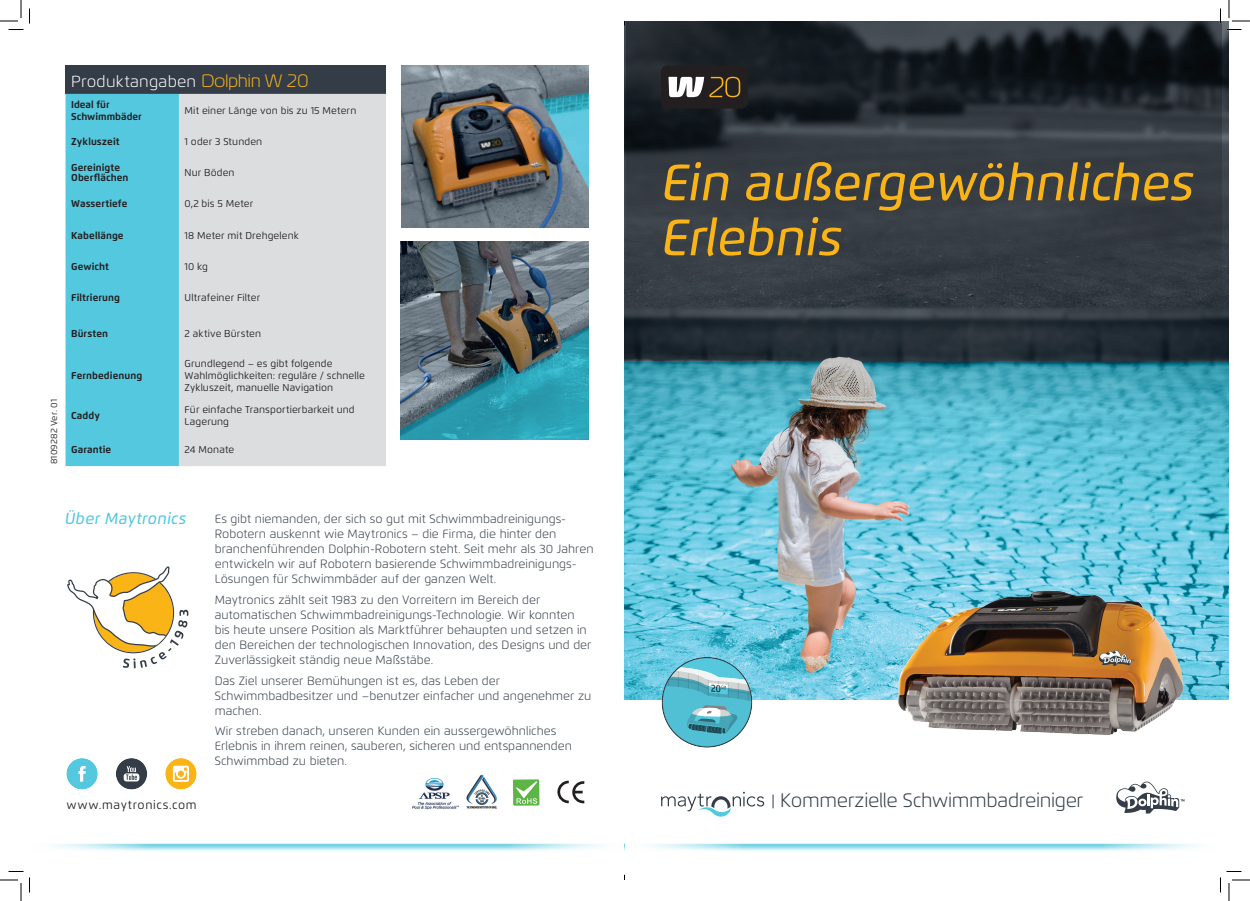
<style>
.page{position:relative;width:1250px;height:901px;background:#fff}
.page>*{position:absolute;margin:0;border:0;box-sizing:border-box;transform-origin:0 0}
.t1{font:italic 500 51.1px/55px "Flexo";color:#fbb416}
.t2{font:300 19.4px "Flexo";letter-spacing:-.02em;color:#343d47}
.t3{font:300 18px "Magistral";letter-spacing:.01em;color:#fbb416}
.t4{font:300 16px "Flexo";letter-spacing:.01em;color:#fff}
.t5{font:italic 500 16px "Flexo";letter-spacing:.02em;color:#54c8df}
.t6{font:300 12px/15px "Flexo";color:#343d47}
.t7{font:12px "Flexo";letter-spacing:.05em;color:#231f20}
.t8{font:10px/12px "Flexo";letter-spacing:.01em;color:#231f20}
.t9{font:700 10px "Flexo";letter-spacing:.005em;color:#231f20}
.t10{font:9px "Flexo";letter-spacing:.02em;color:#231f20}
</style>
<div class="page">
<img style="left:625px;top:21px;width:604px;height:679px">
<svg style="left:506px;top:843px;width:119px;height:9px"></svg>
<svg style="left:42px;top:843px;width:106px;height:9px"></svg>
<div style="left:66px;top:66px;width:320px;height:28px;background:#343d47"></div>
<div style="left:66px;top:94px;width:113px;height:372px;background:#54c8df"></div>
<div style="left:179px;top:94px;width:207px;height:372px;background:#dcdddf"></div>
<img style="left:401px;top:66px;width:188px;height:161px">
<img style="left:400px;top:242px;width:189px;height:198px">
<svg style="left:626px;top:21px;width:595px;height:298px;background:#2e343a"></svg>
<svg style="left:1102px;top:843px;width:107px;height:9px"></svg>
<svg style="left:637px;top:843px;width:106px;height:9px"></svg>
<svg style="left:661px;top:792px;width:103px;height:25px"></svg>
<svg style="left:773px;top:794px;width:1px;height:14px"></svg>
<svg style="left:67px;top:566px;width:121px;height:102px"></svg>
<img style="left:876px;top:528px;width:353px;height:207px">
<div style="left:661px;top:66px;width:87px;height:43px;background:#231f20;border-radius:6px"></div>
<svg style="left:668px;top:77px;width:72px;height:20px"></svg>
<svg style="left:1116px;top:781px;width:68px;height:32px"></svg>
<div style="left:165px;top:758px;width:32px;height:31px;background:#fbb416;border-radius:50%"></div>
<svg style="left:173px;top:766px;width:16px;height:16px"></svg>
<svg style="left:116px;top:758px;width:31px;height:31px"></svg>
<svg style="left:66px;top:758px;width:32px;height:31px"></svg>
<svg style="left:557px;top:781px;width:28px;height:22px"></svg>
<img style="left:513px;top:779px;width:27px;height:27px">
<img style="left:466px;top:775px;width:31px;height:34px">
<img style="left:412px;top:778px;width:47px;height:32px">
<svg style="left:661px;top:657px;width:91px;height:91px"></svg>
<svg style="left:0;top:0;width:30px;height:30px"></svg>
<svg style="left:0;top:871px;width:30px;height:30px"></svg>
<svg style="left:1219px;top:0;width:31px;height:30px"></svg>
<svg style="left:1220px;top:871px;width:30px;height:30px"></svg>
<p class="t10" style="left:49px;top:464px;width:67px;rotate:-90deg">8109282 Ver. 01</p>
<h3 class="t3" style="left:201px;top:70px;width:108px">Dolphin W 20</h3>
<h3 class="t4" style="left:71px;top:72px;width:126px">Produktangaben</h3>
<p class="t9" style="left:71px;top:98px;width:40px">Ideal für</p>
<p class="t8" style="left:185px;top:104px;width:173px">Mit einer Länge von bis zu 15 Metern</p>
<p class="t9" style="left:71px;top:110px;width:72px">Schwimmbäder</p>
<p class="t8" style="left:185px;top:136px;width:79px">1 oder 3 Stunden</p>
<p class="t9" style="left:71px;top:135px;width:50px">Zykluszeit</p>
<p class="t9" style="left:71px;top:162px;width:50px">Gereinigte</p>
<p class="t8" style="left:185px;top:167px;width:52px">Nur Böden</p>
<p class="t9" style="left:71px;top:172px;width:59px">Oberflächen</p>
<p class="t8" style="left:185px;top:198px;width:70px">0,2 bis 5 Meter</p>
<p class="t9" style="left:71px;top:198px;width:58px">Wassertiefe</p>
<p class="t9" style="left:71px;top:229px;width:54px">Kabellänge</p>
<p class="t9" style="left:71px;top:260px;width:39px">Gewicht</p>
<p class="t9" style="left:71px;top:291px;width:50px">Filtrierung</p>
<p class="t9" style="left:71px;top:327px;width:38px">Bürsten</p>
<p class="t9" style="left:71px;top:370px;width:73px">Fernbedienung</p>
<p class="t9" style="left:71px;top:409px;width:30px">Caddy</p>
<p class="t9" style="left:71px;top:443px;width:42px">Garantie</p>
<p class="t8" style="left:185px;top:229px;width:116px">18 Meter mit Drehgelenk</p>
<p class="t8" style="left:185px;top:260px;width:25px">10 kg</p>
<p class="t8" style="left:185px;top:291px;width:77px">Ultrafeiner Filter</p>
<p class="t8" style="left:185px;top:327px;width:78px">2 aktive Bürsten</p>
<p class="t8" style="left:185px;top:358px;width:182px">Grundlegend – es gibt folgende<br>Wahlmöglichkeiten: reguläre / schnelle<br>Zykluszeit, manuelle Navigation</p>
<p class="t8" style="left:185px;top:403px;width:172px">Für einfache Transportierbarkeit und</p>
<p class="t8" style="left:185px;top:415px;width:46px">Lagerung</p>
<p class="t8" style="left:185px;top:443px;width:51px">24 Monate</p>
<h3 class="t5" style="left:65px;top:509px;width:123px">Über Maytronics</h3>
<p class="t7" style="left:66px;top:798px;width:132px">www.maytronics.com</p>
<p class="t6" style="left:215px;top:512px;width:353px">Es gibt niemanden, der sich so gut mit Schwimmbadreinigungs-</p>
<p class="t6" style="left:215px;top:542px;width:380px">branchenführenden Dolphin-Robotern steht. Seit mehr als 30 Jahren</p>
<p class="t6" style="left:215px;top:572px;width:283px">Lösungen für Schwimmbäder auf der ganzen Welt.</p>
<p class="t6" style="left:215px;top:527px;width:343px">Robotern auskennt wie Maytronics – die Firma, die hinter den</p>
<p class="t6" style="left:215px;top:557px;width:363px">entwickeln wir auf Robotern basierende Schwimmbadreinigungs-</p>
<p class="t6" style="left:215px;top:592px;width:378px">Maytronics zählt seit 1983 zu den Vorreitern im Bereich der automatischen Schwimmbadreinigungs-Technologie. Wir konnten bis heute unsere Position als Marktführer behaupten und setzen in den Bereichen der technologischen Innovation, des Designs und der Zuverlässigkeit ständig neue Maßstäbe.</p>
<p class="t6" style="left:215px;top:673px;width:378px">Das Ziel unserer Bemühungen ist es, das Leben der<br>Schwimmbadbesitzer und –benutzer einfacher und angenehmer zu machen.</p>
<p class="t6" style="left:215px;top:724px;width:359px">Wir streben danach, unseren Kunden ein aussergewöhnliches<br>Erlebnis in ihrem reinen, sauberen, sicheren und entspannenden<br>Schwimmbad zu bieten.</p>
<h1 class="t1" style="left:661px;top:155px;width:534px">Ein außergewöhnliches<br>Erlebnis</h1>
<h2 class="t2" style="left:780px;top:788px;width:305px">Kommerzielle Schwimmbadreiniger</h2>
</div>
